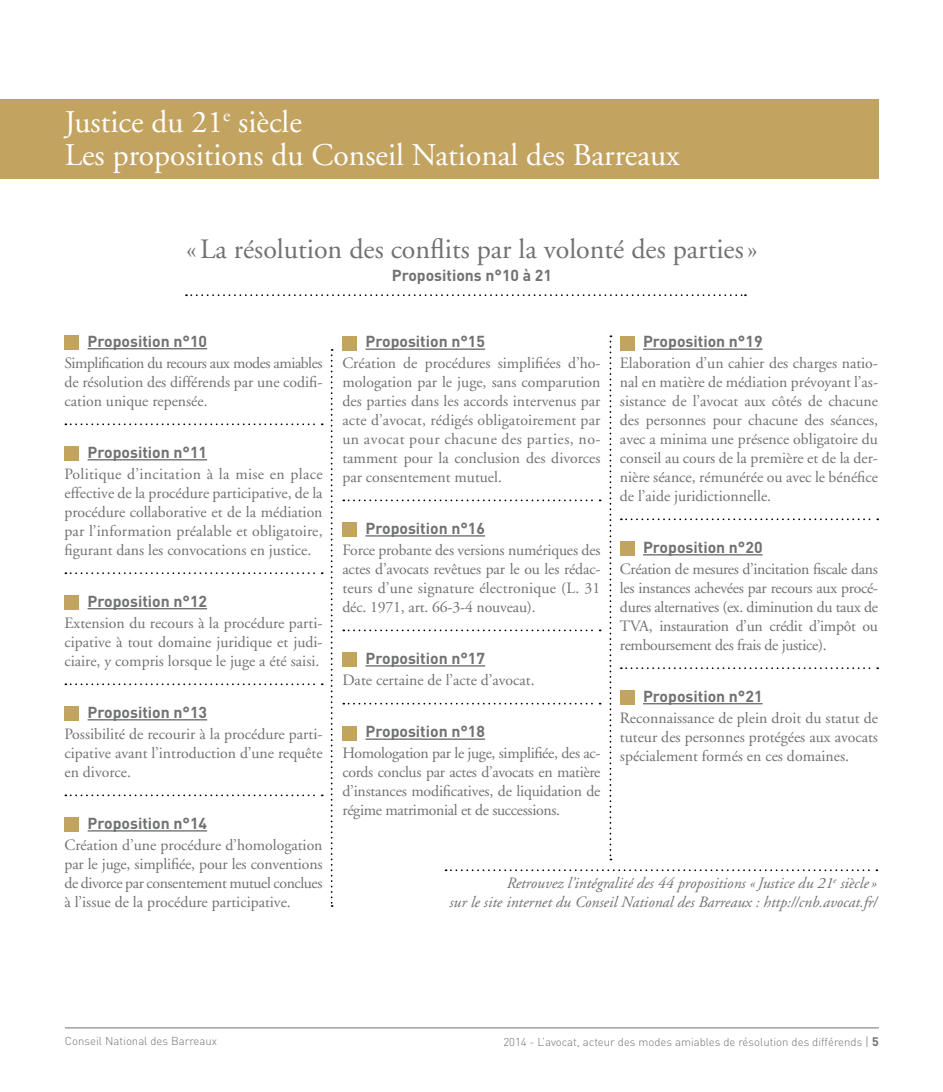
<style>
.page{position:relative;width:943px;height:1092px;background:#fff}
.page>*{position:absolute;margin:0;border:0;box-sizing:border-box;transform-origin:0 0}
.t1{font:31.5px/33.2px "Adobe Garamond";color:#fff}
.t2{font:28px "Adobe Garamond";color:#707172}
.t3{font:15.75px/18.9px "Adobe Garamond";color:#707172;text-align:justify}
.t4{font:700 15.75px "DIN";color:#707172}
.t5{font:italic 15.75px/18.9px "Adobe Garamond";color:#707172;text-align:right}
.t6{font:300 11.38px "DIN";color:#707172}
.s1{font-size:12.25px}
.s2{font-weight:700;font-size:12.25px}
</style>
<div class="page">
<svg style="left:65px;top:423px;width:258px;height:2px"></svg>
<svg style="left:65px;top:683px;width:258px;height:2px"></svg>
<svg style="left:65px;top:794px;width:258px;height:2px"></svg>
<svg style="left:621px;top:667px;width:257px;height:2px"></svg>
<svg style="left:343px;top:499px;width:257px;height:2px"></svg>
<svg style="left:65px;top:572px;width:258px;height:2px"></svg>
<svg style="left:621px;top:518px;width:257px;height:2px"></svg>
<svg style="left:343px;top:629px;width:257px;height:2px"></svg>
<svg style="left:343px;top:702px;width:257px;height:2px"></svg>
<svg style="left:331px;top:349px;width:1px;height:557px"></svg>
<svg style="left:609px;top:335px;width:2px;height:525px"></svg>
<hr style="left:88px;top:348px;width:119px;height:1px;background:#707172">
<div style="left:64px;top:335px;width:15px;height:15px;background:#c3a360"></div>
<hr style="left:365px;top:738px;width:120px;height:1px;background:#707172">
<div style="left:342px;top:725px;width:15px;height:15px;background:#c3a360"></div>
<hr style="left:88px;top:608px;width:119px;height:1px;background:#707172">
<div style="left:64px;top:595px;width:15px;height:15px;background:#c3a360"></div>
<hr style="left:643px;top:554px;width:119px;height:1px;background:#707172">
<div style="left:620px;top:541px;width:15px;height:15px;background:#c3a360"></div>
<hr style="left:365px;top:348px;width:120px;height:2px;background:#707172">
<div style="left:342px;top:335px;width:15px;height:15px;background:#c3a360"></div>
<hr style="left:365px;top:665px;width:120px;height:1px;background:#707172">
<div style="left:342px;top:652px;width:15px;height:15px;background:#c3a360"></div>
<hr style="left:88px;top:459px;width:119px;height:1px;background:#707172">
<div style="left:64px;top:446px;width:15px;height:15px;background:#c3a360"></div>
<hr style="left:643px;top:348px;width:119px;height:2px;background:#707172">
<div style="left:620px;top:335px;width:15px;height:15px;background:#c3a360"></div>
<hr style="left:88px;top:830px;width:119px;height:1px;background:#707172">
<div style="left:64px;top:817px;width:15px;height:15px;background:#c3a360"></div>
<hr style="left:88px;top:719px;width:119px;height:1px;background:#707172">
<div style="left:64px;top:706px;width:15px;height:15px;background:#c3a360"></div>
<hr style="left:643px;top:703px;width:119px;height:1px;background:#707172">
<div style="left:620px;top:690px;width:15px;height:15px;background:#c3a360"></div>
<hr style="left:365px;top:535px;width:120px;height:1px;background:#707172">
<div style="left:342px;top:522px;width:15px;height:15px;background:#c3a360"></div>
<svg style="left:186px;top:294px;width:560px;height:2px"></svg>
<svg style="left:445px;top:869px;width:432px;height:2px"></svg>
<hr style="left:65px;top:1027px;width:813px;height:1px;background:#707172">
<div style="left:0;top:99px;width:878px;height:79px;background:#c3a360"></div>
<h1 class="t1" style="left:65px;top:106px;width:616px">Justice du 21<sup>e</sup> siècle<br>Les propositions du Conseil National des Barreaux</h1>
<h2 class="t2" style="left:186px;top:234px;width:573px">«La résolution des conflits par la volonté des parties»</h2>
<p class="t4" style="left:392px;top:265px;width:162px">Propositions n°10 à 21</p>
<p class="t4" style="left:88px;top:330px;width:121px">Proposition n°10</p>
<p class="t3" style="left:64px;top:354px;width:259px">Simplification du recours aux modes amiables de résolution des différends par une codifi&shy;cation unique repensée.</p>
<p class="t4" style="left:88px;top:441px;width:121px">Proposition n°11</p>
<p class="t3" style="left:64px;top:465px;width:259px">Politique d’incitation à la mise en place effective de la procédure participative, de la procédure collaborative et de la médiation par l’information préalable et obligatoire, figurant dans les convocations en justice.</p>
<p class="t4" style="left:88px;top:590px;width:121px">Proposition n°12</p>
<p class="t3" style="left:64px;top:614px;width:259px">Extension du recours à la procédure parti&shy;cipative à tout domaine juridique et judi&shy;ciaire, y compris lorsque le juge a été saisi.</p>
<p class="t4" style="left:88px;top:701px;width:121px">Proposition n°13</p>
<p class="t3" style="left:64px;top:725px;width:259px">Possibilité de recourir à la procédure parti&shy;cipative avant l’introduction d’une requête en divorce.</p>
<p class="t4" style="left:88px;top:812px;width:121px">Proposition n°14</p>
<p class="t3" style="left:64px;top:836px;width:259px">Création d’une procédure d’homologation par le juge, simplifiée, pour les conventions de divorce par consentement mutuel conclues à l’issue de la procédure participative.</p>
<p class="t4" style="left:365px;top:331px;width:121px">Proposition n°15</p>
<p class="t3" style="left:342px;top:354px;width:259px">Création de procédures simplifiées d’ho&shy;mologation par le juge, sans comparution des parties dans les accords intervenus par acte d’avocat, rédigés obligatoirement par un avocat pour chacune des parties, no&shy;tamment pour la conclusion des divorces par consentement mutuel.</p>
<p class="t4" style="left:365px;top:517px;width:121px">Proposition n°16</p>
<p class="t3" style="left:342px;top:541px;width:259px">Force probante des versions numériques des actes d’avocats revêtues par le ou les rédac&shy;teurs d’une signature électronique (L. 31 déc. 1971, art. 66-3-4 nouveau).</p>
<p class="t4" style="left:365px;top:647px;width:121px">Proposition n°17</p>
<p class="t3" style="left:342px;top:671px;width:194px">Date certaine de l’acte d’avocat.</p>
<p class="t4" style="left:365px;top:721px;width:121px">Proposition n°18</p>
<p class="t3" style="left:342px;top:744px;width:259px">Homologation par le juge, simplifiée, des ac&shy;cords conclus par actes d’avocats en matière d’instances modificatives, de liquidation de régime matrimonial et de successions.</p>
<p class="t4" style="left:643px;top:331px;width:121px">Proposition n°19</p>
<p class="t3" style="left:620px;top:354px;width:259px">Elaboration d’un cahier des charges natio&shy;nal en matière de médiation prévoyant l’as&shy;sistance de l’avocat aux côtés de chacune des personnes pour chacune des séances, avec a minima une présence obligatoire du conseil au cours de la première et de la der&shy;nière séance, rémunérée ou avec le bénéfice de l’aide juridictionnelle.</p>
<p class="t4" style="left:643px;top:536px;width:121px">Proposition n°20</p>
<p class="t3" style="left:620px;top:560px;width:259px">Création de mesures d’incitation fiscale dans les instances achevées par recours aux procé&shy;dures alternatives (ex. diminution du taux de TVA, instauration d’un crédit d’impôt ou remboursement des frais de justice).</p>
<p class="t4" style="left:643px;top:685px;width:121px">Proposition n°21</p>
<p class="t3" style="left:620px;top:709px;width:259px">Reconnaissance de plein droit du statut de tuteur des personnes protégées aux avocats spécialement formés en ces domaines.</p>
<p class="t5" style="left:449px;top:874px;width:429px">Retrouvez l’intégralité des 44 propositions « Justice du 21<sup>e</sup> siècle »<br>sur le site internet du Conseil National des Barreaux : http://cnb.avocat.fr/</p>
<p class="t6" style="left:65px;top:1033px;width:154px">Conseil National des Barreaux</p>
<p class="t6" style="left:503px;top:1034px;width:377px">2014 - L’avocat, acteur des modes amiables de résolution des différends <span class="s1">|</span> <span class="s2">5</span></p>
</div>
